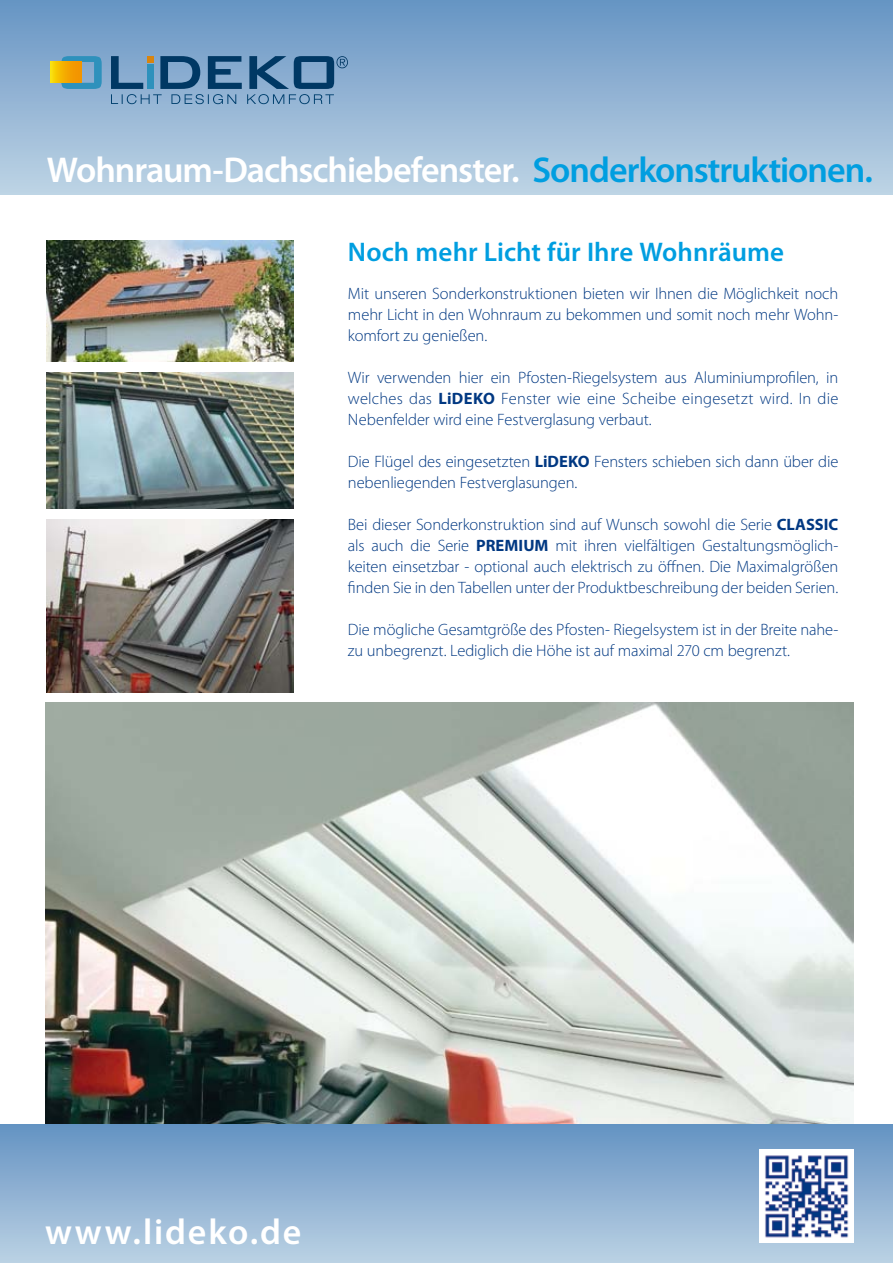
<style>
.page{position:relative;width:893px;height:1263px;background:#fff}
.page>*{position:absolute;margin:0;border:0;box-sizing:border-box;transform-origin:0 0}
.t1{font:600 36px "Myriad Pro";letter-spacing:-.03em;color:#fff}
.t2{font:600 36px "Myriad Pro";letter-spacing:.055em;color:#fff}
.t3{font:600 27px "Myriad Pro";color:#009ee0}
.t4{font:300 16.5px/21px "Myriad Pro";letter-spacing:-.01em;color:#003882;text-align:justify}
.s1{color:#009ee0}
.s2{font-weight:700}
</style>
<div class="page">
<img style="left:45px;top:702px;width:808px;height:422px">
<div style="left:0;top:1124px;width:893px;height:139px;background:linear-gradient(to bottom,#6493c2,#bbd2e4)"></div>
<div style="left:0;top:0;width:893px;height:194px;background:linear-gradient(to bottom,#6794c3,#bed3e5)"></div>
<img style="left:759px;top:1149px;width:94px;height:94px">
<svg style="left:61px;top:56px;width:41px;height:33px"></svg>
<svg style="left:50px;top:62px;width:31px;height:21px"></svg>
<svg style="left:111px;top:56px;width:237px;height:48px;background:#5e88ad"></svg>
<img style="left:47px;top:241px;width:246px;height:120px">
<img style="left:47px;top:372px;width:246px;height:136px">
<img style="left:47px;top:519px;width:246px;height:173px">
<h1 class="t1" style="left:47px;top:146px;width:827px">Wohnraum-Dachschiebefenster. <span class="s1">Sonderkonstruktionen.</span></h1>
<h2 class="t3" style="left:348px;top:235px;width:438px">Noch mehr Licht für Ihre Wohnräume</h2>
<p class="t4" style="left:348px;top:283px;width:492px">Mit unseren Sonderkonstruktionen bieten wir Ihnen die Möglichkeit noch mehr Licht in den Wohnraum zu bekommen und somit noch mehr Wohn&shy;komfort zu genießen.</p>
<p class="t4" style="left:348px;top:367px;width:492px">Wir verwenden hier ein Pfosten-Riegelsystem aus Aluminiumprofilen, in welches das <span class="s2">LiDEKO</span> Fenster wie eine Scheibe eingesetzt wird. In die Nebenfelder wird eine Festverglasung verbaut.</p>
<p class="t4" style="left:348px;top:451px;width:492px">Die Flügel des eingesetzten <span class="s2">LiDEKO</span> Fensters schieben sich dann über die nebenliegenden Festverglasungen.</p>
<p class="t4" style="left:348px;top:514px;width:492px">Bei dieser Sonderkonstruktion sind auf Wunsch sowohl die Serie <span class="s2">CLASSIC </span>als auch die Serie <span class="s2">PREMIUM</span> mit ihren vielfältigen Gestaltungsmöglich&shy;keiten einsetzbar - optional auch elektrisch zu öffnen. Die Maximalgrößen finden Sie in den Tabellen unter der Produktbeschreibung der beiden Serien.</p>
<p class="t4" style="left:348px;top:619px;width:492px">Die mögliche Gesamtgröße des Pfosten- Riegelsystem ist in der Breite nahe&shy;zu unbegrenzt. Lediglich die Höhe ist auf maximal 270 cm begrenzt.</p>
<h1 class="t2" style="left:45px;top:1208px;width:258px">www.lideko.de</h1>
</div>
